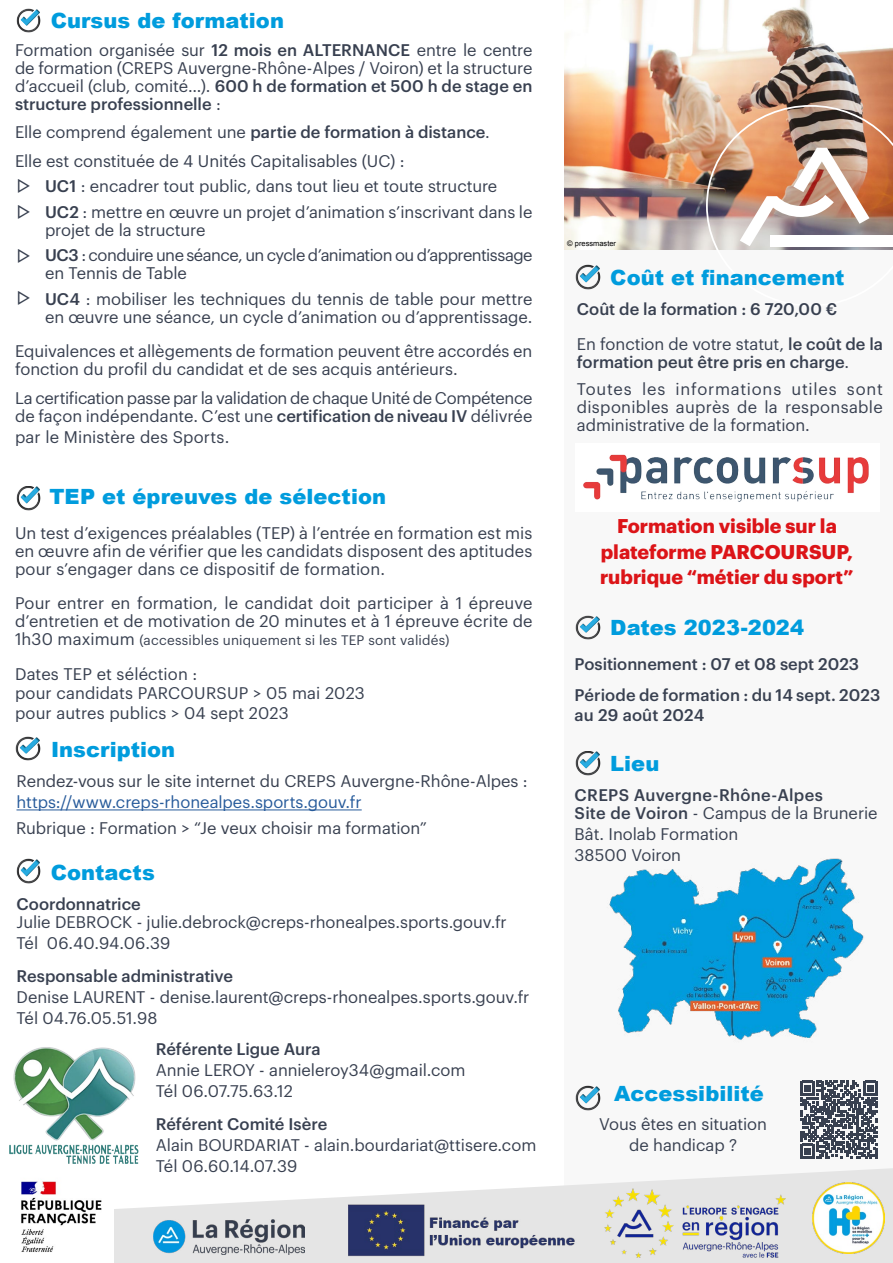
<style>
.page{position:relative;width:893px;height:1263px;background:#fff}
.page>*{position:absolute;margin:0;border:0;box-sizing:border-box;transform-origin:0 0}
.t1{font:900 21px "Arial";color:#009cdd}
.t2{font:700 19.5px/25.5px "Graphik";color:#dc1418;text-align:center}
.t3{font:18px/26.7px "Euphemia UCAS";color:#384050}
.t4{font:16.5px/18px "Graphik";color:#384050}
.t5{font:500 16.5px/31.5px "Graphik";color:#384050}
.t6{font:16.5px/25.5px "Graphik";letter-spacing:-.03em;color:#384050}
.t7{font:16.5px/27px "Graphik";letter-spacing:.045em;color:#384050}
.t8{font:500 16.5px/18px "Graphik";letter-spacing:.02em;color:#384050}
.t9{font:16.5px "Graphik";color:#275b9b}
.t10{font:13.5px "Graphik";letter-spacing:.015em;color:#384050}
.t11{font:7.5px "Arial";color:#000}
.s1{font-weight:500}
.s2{font-size:16.5px}
.s3{font-weight:400}
</style>
<div class="page">
<div style="left:564px;top:0;width:329px;height:1263px;background:#f8f8f8"></div>
<div style="left:2px;top:476px;width:55px;height:41px;background:#000;opacity:.5"></div>
<svg style="left:114px;top:1168px;width:779px;height:95px;fill:#e5e5e5"></svg>
<img style="left:609px;top:858px;width:255px;height:182px">
<div style="left:561px;top:740px;width:55px;height:39px;background:#000;opacity:.5"></div>
<div style="left:2px;top:848px;width:55px;height:37px;background:#000;opacity:.5"></div>
<div style="left:574px;top:1085px;width:33px;height:26px;background:#000;opacity:.5"></div>
<svg style="left:800px;top:1081px;width:78px;height:77px"></svg>
<hr style="left:16px;top:809px;width:346px;height:1px;background:#275b9b">
<div style="left:2px;top:722px;width:55px;height:42px;background:#000;opacity:.5"></div>
<div style="left:574px;top:615px;width:29px;height:26px;background:#000;opacity:.5"></div>
<div style="left:2px;top:0;width:55px;height:39px;background:#000;opacity:.5"></div>
<img style="left:564px;top:0;width:329px;height:249px">
<img style="left:706px;top:105px;width:187px;height:145px">
<img style="left:583px;top:454px;width:286px;height:48px">
<div style="left:561px;top:254px;width:55px;height:39px;background:#000;opacity:.5"></div>
<img style="left:9px;top:1047px;width:130px;height:117px">
<img style="left:813px;top:1182px;width:71px;height:72px">
<img style="left:153px;top:1219px;width:151px;height:35px">
<img style="left:21px;top:1181px;width:81px;height:71px">
<img style="left:604px;top:1188px;width:182px;height:69px">
<img style="left:336px;top:1190px;width:245px;height:73px">
<p class="t1" style="left:51px;top:6px;width:235px">Cursus de formation</p>
<p class="t4" style="left:15px;top:40px;width:519px;text-align:justify">Formation organisée sur <span class="s1">12 mois en ALTERNANCE</span> entre le centre de formation (CREPS Auvergne-Rhône-Alpes / Voiron) et la structure d’accueil (club, comité…). <span class="s1">600 h de formation et 500 h de stage en structure professionnelle</span> :</p>
<p class="t4" style="left:15px;top:117px;width:476px;line-height:28.5px">Elle comprend également une <span class="s1">partie de formation à distance</span>.<br>Elle est constituée de 4 Unités Capitalisables (UC) :</p>
<p class="t4" style="left:45px;top:172px;width:489px;line-height:25.5px"><span class="s1">UC1</span> : encadrer tout public, dans tout lieu et toute structure<br><span class="s1">UC2</span> : mettre en œuvre un projet d’animation s’inscrivant dans le</p>
<p class="t6" style="left:45px;top:216px;width:489px">projet de la structure<br><span class="s1">UC3</span> : conduire une séance, un cycle d’animation ou d’apprentissage</p>
<p class="t4" style="left:45px;top:259px;width:489px;line-height:25.5px">en Tennis de Table<br><span class="s1">UC4</span> : mobiliser les techniques du tennis de table pour mettre</p>
<p class="t4" style="left:15px;top:298px;width:519px;line-height:34.5px;text-align:right">en œuvre une séance, un cycle d’animation ou d’apprentissage.<br>Equivalences et allègements de formation peuvent être accordés en</p>
<p class="t4" style="left:15px;top:354px;width:519px;line-height:28.5px">fonction du profil du candidat et de ses acquis antérieurs.<br>La certification passe par la validation de chaque Unité de Compétence</p>
<p class="t4" style="left:15px;top:404px;width:519px;line-height:21px">de façon indépendante. C’est une <span class="s1">certification de niveau IV</span> délivrée par le Ministère des Sports.</p>
<p class="t3" style="left:30px;top:225px;width:15px;rotate:-180deg">ᐊ ᐊ</p>
<p class="t3" style="left:30px;top:269px;width:15px;rotate:-180deg">ᐊ</p>
<p class="t3" style="left:30px;top:312px;width:15px;rotate:-180deg">ᐊ</p>
<p class="t1" style="left:50px;top:481px;width:338px">TEP et épreuves de sélection</p>
<p class="t4" style="left:15px;top:522px;width:519px;text-align:justify">Un test d’exigences préalables (TEP) à l’entrée en formation est mis en œuvre afin de vérifier que les candidats disposent des aptitudes pour s’engager dans ce dispositif de formation.</p>
<p class="t4" style="left:15px;top:593px;width:519px">Pour entrer en formation, le candidat doit participer à 1 épreuve d’entretien et de motivation de 20 minutes et à 1 épreuve écrite de</p>
<p class="t10" style="left:15px;top:630px;width:436px"><span class="s2">1h30 maximum</span> (accessibles uniquement si les TEP sont validés)</p>
<p class="t4" style="left:15px;top:662px;width:351px;line-height:19.5px">Dates TEP et séléction :<br>pour candidats PARCOURSUP &gt; 05 mai 2023 pour autres publics &gt; 04 sept 2023</p>
<p class="t1" style="left:51px;top:734px;width:126px">Inscription</p>
<p class="t4" style="left:16px;top:771px;width:513px">Rendez-vous sur le site internet du CREPS Auvergne-Rhône-Alpes :</p>
<p class="t9" style="left:16px;top:790px;width:347px">https://www.creps-rhonealpes.sports.gouv.fr</p>
<p class="t4" style="left:16px;top:818px;width:412px">Rubrique : Formation &gt; “Je veux choisir ma formation”</p>
<p class="t1" style="left:51px;top:857px;width:106px">Contacts</p>
<p class="t5" style="left:16px;top:886px;width:126px">Coordonnatrice</p>
<p class="t4" style="left:16px;top:910px;width:492px;line-height:21px">Julie DEBROCK - julie.debrock@creps-rhonealpes.sports.gouv.fr<br>Tél 06.40.94.06.39</p>
<p class="t5" style="left:16px;top:958px;width:218px">Responsable administrative</p>
<p class="t4" style="left:16px;top:985px;width:514px;line-height:21px">Denise LAURENT - denise.laurent@creps-rhonealpes.sports.gouv.fr<br>Tél 04.76.05.51.98</p>
<p class="t5" style="left:156px;top:1031px;width:166px">Référente Ligue Aura</p>
<p class="t4" style="left:156px;top:1058px;width:311px;line-height:21px">Annie LEROY - annieleroy34@gmail.com<br>Tél 06.07.75.63.12</p>
<p class="t5" style="left:156px;top:1106px;width:173px">Référent Comité Isère</p>
<p class="t4" style="left:156px;top:1133px;width:382px;line-height:21px">Alain BOURDARIAT - alain.bourdariat@ttisere.com<br>Tél 06.60.14.07.39</p>
<p class="t11" style="left:567px;top:238px;width:50px">© pressmaster</p>
<p class="t1" style="left:610px;top:263px;width:236px">Coût et financement</p>
<p class="t5" style="left:577px;top:291px;width:308px;line-height:34.5px">Coût de la formation : 6 720,00 €<br><span class="s3">En fonction de votre statut,</span> le coût de la</p>
<p class="t7" style="left:577px;top:347px;width:308px"><span class="s1">formation peut être pris en charge</span>.<br>Toutes les informations utiles sont</p>
<p class="t4" style="left:577px;top:396px;width:307px">disponibles auprès de la responsable administrative de la formation.</p>
<p class="t2" style="left:600px;top:512px;width:255px">Formation visible sur la plateforme PARCOURSUP, rubrique “métier du sport”</p>
<p class="t1" style="left:610px;top:612px;width:195px">Dates 2023-2024</p>
<p class="t5" style="left:574px;top:647px;width:307px">Positionnement : 07 et 08 sept 2023<br>Période de formation : du 14 sept. 2023</p>
<p class="t5" style="left:574px;top:698px;width:131px">au 29 août 2024</p>
<p class="t1" style="left:610px;top:748px;width:51px">Lieu</p>
<p class="t8" style="left:574px;top:784px;width:304px">CREPS Auvergne-Rhône-Alpes<br>Site de Voiron <span class="s3">- Campus de la Brunerie</span></p>
<p class="t4" style="left:574px;top:822px;width:165px;line-height:21px">Bât. Inolab Formation<br>38500 Voiron</p>
<p class="t1" style="left:614px;top:1078px;width:151px">Accessibilité</p>
<p class="t4" style="left:599px;top:1112px;width:169px;line-height:21px;text-align:center">Vous êtes en situation de handicap ?</p>
</div>
